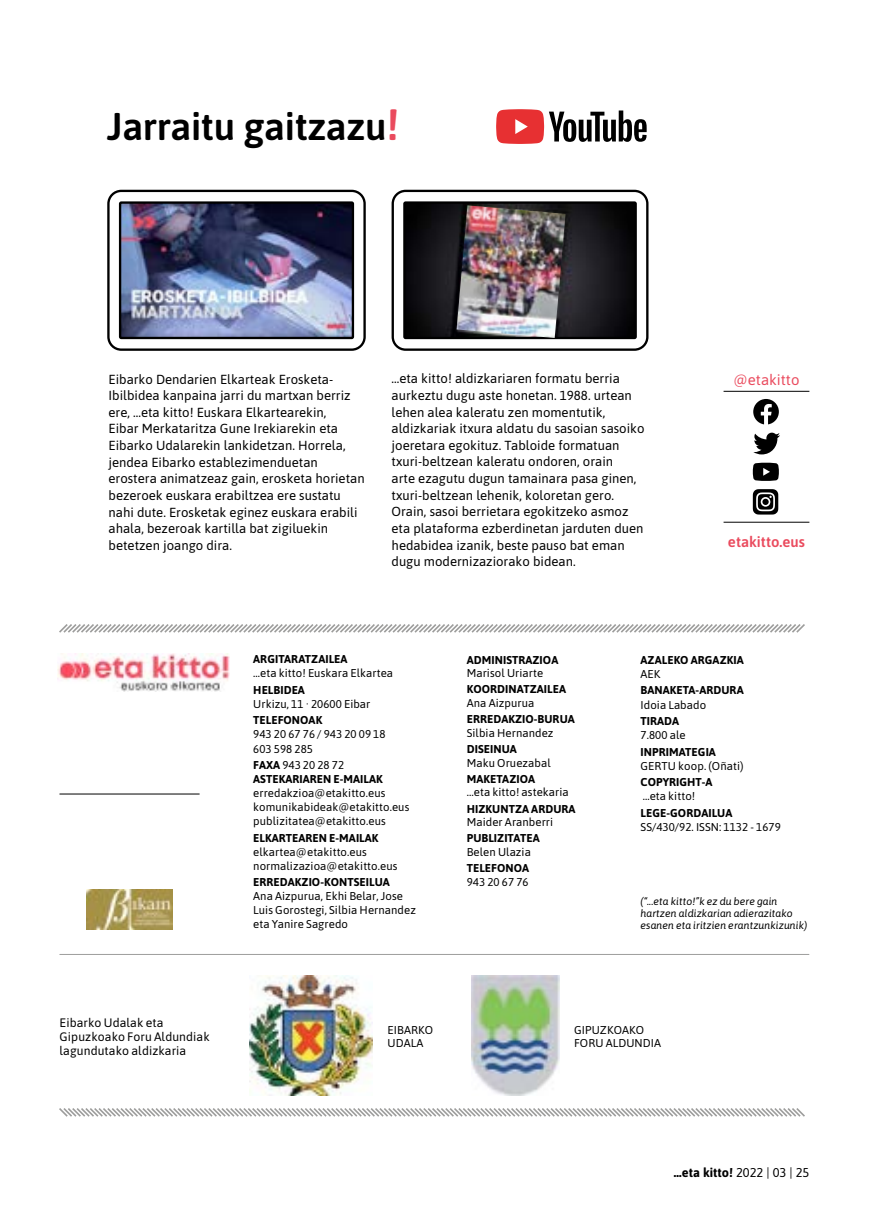
<style>
.page{position:relative;width:869px;height:1216px;background:#fff}
.page>*{position:absolute;margin:0;border:0;box-sizing:border-box;transform-origin:0 0}
.t1{font:600 38.5px "Asap";letter-spacing:-.01em;color:#000}
.t2{font:600 14.88px "Asap";color:#ea4b5e}
.t3{font:14.88px "Asap";color:#ea4b5e}
.t4{font:13.12px/16.6px "Asap";color:#000}
.t5{font:700 12.78px "Asap";color:#000}
.t6{font:12.25px/14px "Asap";letter-spacing:.005em;color:#000}
.t7{font:11.38px/14px "Asap";letter-spacing:.005em;color:#000}
.t8{font:700 11.38px/14px "Asap";letter-spacing:.005em;color:#000}
.t9{font:italic 10.5px/12.2px "Asap";letter-spacing:.005em;color:#000}
.s1{font-size:43.75px;color:#ea4b5e}
.s2{font-weight:400}
</style>
<div class="page">
<svg style="left:59px;top:624px;width:746px;height:9px"></svg>
<hr style="left:60px;top:954px;width:748px;height:1px;background:#9d9d9c">
<svg style="left:59px;top:1108px;width:746px;height:9px"></svg>
<img style="left:471px;top:975px;width:88px;height:120px">
<img style="left:250px;top:975px;width:122px;height:120px">
<img style="left:86px;top:889px;width:86px;height:40px">
<hr style="left:60px;top:793px;width:139px;height:1px;background:#000">
<img style="left:57px;top:653px;width:172px;height:38px">
<img style="left:122px;top:204px;width:229px;height:132px">
<div style="left:107px;top:190px;width:258px;height:161px;border:2px solid #000;border-radius:13px"></div>
<div style="left:119px;top:201px;width:235px;height:138px;border:2px solid #000"></div>
<img style="left:406px;top:204px;width:227px;height:132px">
<div style="left:391px;top:190px;width:257px;height:161px;border:2px solid #000;border-radius:13px"></div>
<div style="left:403px;top:201px;width:233px;height:138px;border:2px solid #000"></div>
<svg style="left:753px;top:399px;width:25px;height:25px"></svg>
<svg style="left:753px;top:432px;width:26px;height:22px"></svg>
<svg style="left:752px;top:462px;width:26px;height:19px"></svg>
<svg style="left:752px;top:489px;width:25px;height:25px"></svg>
<hr style="left:723px;top:522px;width:86px;height:1px;background:#000">
<hr style="left:723px;top:391px;width:86px;height:1px;background:#000">
<svg style="left:496px;top:109px;width:150px;height:35px"></svg>
<img style="left:456px;top:205px;width:109px;height:133px">
<h1 class="t1" style="left:107px;top:99px;width:293px">Jarraitu gaitzazu<span class="s1">!</span></h1>
<p class="t4" style="left:108px;top:370px;width:257px">Eibarko Dendarien Elkarteak Erosketa-Ibilbidea kanpaina jarri du martxan berriz ere, ...eta kitto! Euskara Elkartearekin,<br>Eibar Merkataritza Gune Irekiarekin eta Eibarko Udalarekin lankidetzan. Horrela, jendea Eibarko establezimenduetan erostera animatzeaz gain, erosketa horietan bezeroek euskara erabiltzea ere sustatu nahi dute. Erosketak eginez euskara erabili ahala, bezeroak kartilla bat zigiluekin betetzen joango dira.</p>
<p class="t4" style="left:391px;top:369px;width:254px">...eta kitto! aldizkariaren formatu berria aurkeztu dugu aste honetan. 1988. urtean lehen alea kaleratu zen momentutik, aldizkariak itxura aldatu du sasoian sasoiko joeretara egokituz. Tabloide formatuan txuri-beltzean kaleratu ondoren, orain<br>arte ezagutu dugun tamainara pasa ginen, txuri-beltzean lehenik, koloretan gero.<br>Orain, sasoi berrietara egokitzeko asmoz eta plataforma ezberdinetan jarduten duen hedabidea izanik, beste pauso bat eman dugu modernizaziorako bidean.</p>
<p class="t3" style="left:733px;top:369px;width:68px">@etakitto</p>
<p class="t2" style="left:727px;top:531px;width:78px">etakitto.eus</p>
<p class="t6" style="left:60px;top:1015px;width:152px">Eibarko Udalak eta<br>Gipuzkoako Foru Aldundiak lagundutako aldizkaria</p>
<p class="t8" style="left:253px;top:652px;width:96px">ARGITARATZAILEA</p>
<p class="t7" style="left:253px;top:666px;width:141px">...eta kitto! Euskara Elkartea</p>
<p class="t8" style="left:253px;top:682px;width:53px">HELBIDEA</p>
<p class="t7" style="left:253px;top:696px;width:119px">Urkizu, 11 · 20600 Eibar</p>
<p class="t8" style="left:253px;top:713px;width:70px">TELEFONOAK</p>
<p class="t7" style="left:253px;top:727px;width:134px">943 20 67 76 / 943 20 09 18<br>603 598 285</p>
<p class="t8" style="left:253px;top:757px;width:131px">FAXA <span class="s2">943 20 28 72<br></span>ASTEKARIAREN E-MAILAK</p>
<p class="t7" style="left:253px;top:785px;width:158px">erredakzioa@etakitto.eus komunikabideak@etakitto.eus publizitatea@etakitto.eus</p>
<p class="t8" style="left:253px;top:830px;width:127px">ELKARTEAREN E-MAILAK</p>
<p class="t7" style="left:253px;top:843px;width:146px">elkartea@etakitto.eus normalizazioa@etakitto.eus</p>
<p class="t8" style="left:253px;top:874px;width:138px">ERREDAKZIO-KONTSEILUA</p>
<p class="t7" style="left:253px;top:888px;width:164px">Ana Aizpurua, Ekhi Belar, Jose<br>Luis Gorostegi, Silbia Hernandez eta Yanire Sagredo</p>
<p class="t8" style="left:466px;top:652px;width:93px">ADMINISTRAZIOA</p>
<p class="t7" style="left:466px;top:665px;width:78px">Marisol Uriarte</p>
<p class="t8" style="left:466px;top:681px;width:101px">KOORDINATZAILEA</p>
<p class="t7" style="left:466px;top:695px;width:69px">Ana Aizpurua</p>
<p class="t8" style="left:466px;top:711px;width:109px">ERREDAKZIO-BURUA</p>
<p class="t7" style="left:466px;top:725px;width:88px">Silbia Hernandez</p>
<p class="t8" style="left:466px;top:741px;width:52px">DISEINUA</p>
<p class="t7" style="left:466px;top:755px;width:85px">Maku Oruezabal</p>
<p class="t8" style="left:466px;top:771px;width:70px">MAKETAZIOA</p>
<p class="t7" style="left:466px;top:784px;width:103px">…eta kitto! astekaria</p>
<p class="t8" style="left:466px;top:801px;width:110px">HIZKUNTZA ARDURA</p>
<p class="t7" style="left:466px;top:814px;width:88px">Maider Aranberri</p>
<p class="t8" style="left:466px;top:830px;width:74px">PUBLIZITATEA</p>
<p class="t7" style="left:466px;top:844px;width:66px">Belen Ulazia</p>
<p class="t8" style="left:466px;top:860px;width:64px">TELEFONOA</p>
<p class="t7" style="left:466px;top:874px;width:63px">943 20 67 76</p>
<p class="t8" style="left:640px;top:652px;width:105px">AZALEKO ARGAZKIA</p>
<p class="t7" style="left:640px;top:666px;width:21px">AEK</p>
<p class="t8" style="left:640px;top:682px;width:104px">BANAKETA-ARDURA</p>
<p class="t7" style="left:640px;top:697px;width:67px">Idoia Labado</p>
<p class="t8" style="left:640px;top:713px;width:40px">TIRADA</p>
<p class="t7" style="left:640px;top:727px;width:46px">7.800 ale</p>
<p class="t8" style="left:640px;top:744px;width:77px">INPRIMATEGIA</p>
<p class="t7" style="left:640px;top:758px;width:104px">GERTU koop. (Oñati)</p>
<p class="t8" style="left:640px;top:774px;width:73px">COPYRIGHT-A</p>
<p class="t7" style="left:642px;top:788px;width:54px">...eta kitto!</p>
<p class="t8" style="left:640px;top:805px;width:93px">LEGE-GORDAILUA</p>
<p class="t7" style="left:640px;top:819px;width:142px">SS/430/92. ISSN: 1132 - 1679</p>
<p class="t9" style="left:640px;top:894px;width:168px">(“...eta kitto!”k ez du bere gain hartzen aldizkarian adierazitako esanen eta iritzien erantzunkizunik)</p>
<p class="t7" style="left:387px;top:1022px;width:47px;line-height:13.1px">EIBARKO<br>UDALA</p>
<p class="t7" style="left:574px;top:1022px;width:88px;line-height:13.1px">GIPUZKOAKO<br>FORU ALDUNDIA</p>
<p class="t5" style="left:673px;top:1162px;width:137px">…eta kitto! <span class="s2">2022 | 03 | 25</span></p>
</div>
